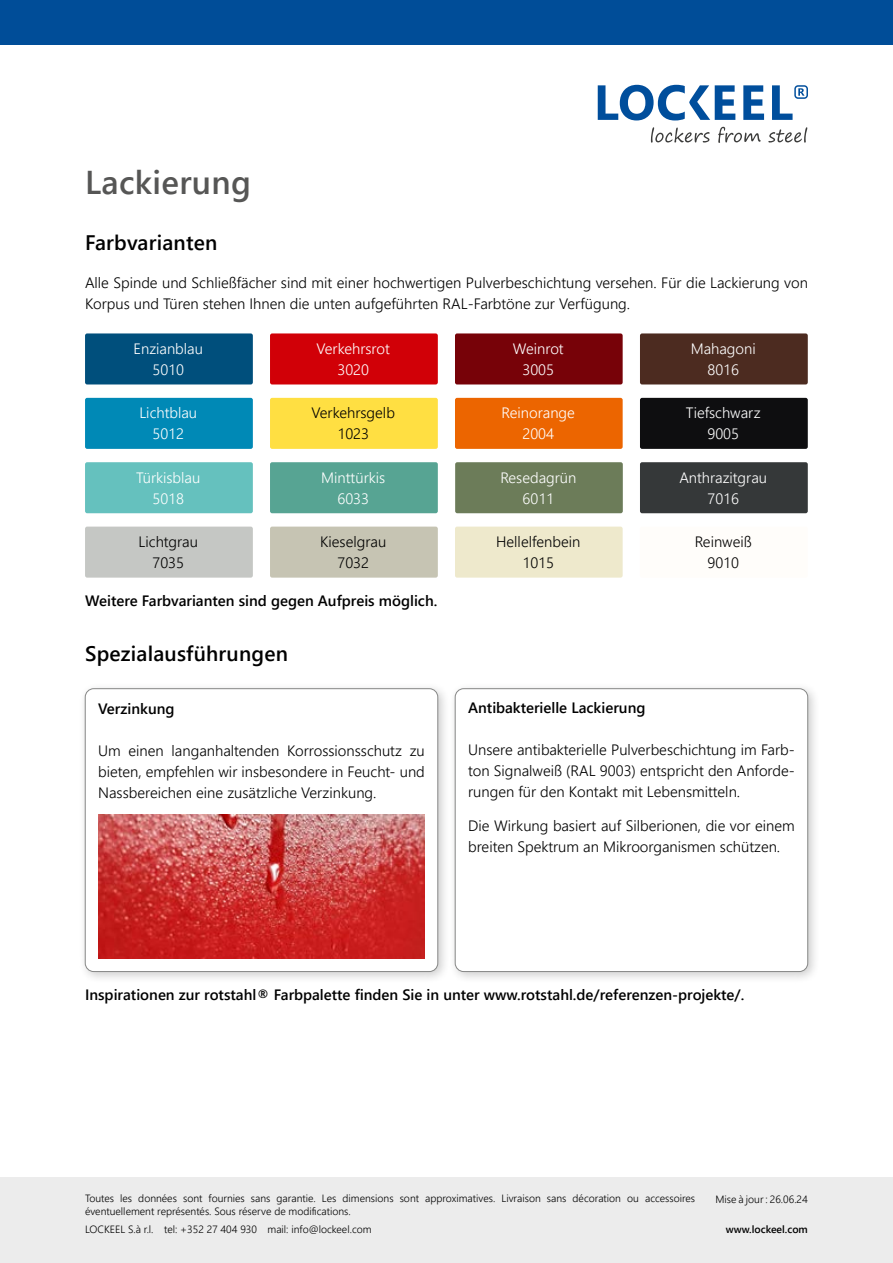
<style>
.page{position:relative;width:893px;height:1263px;background:#fff}
.page>*{position:absolute;margin:0;border:0;box-sizing:border-box;transform-origin:0 0}
.t1{font:600 33px "Segoe UI";letter-spacing:.01em;color:#565655}
.t2{font:600 21px "Segoe UI";letter-spacing:.01em;color:#000}
.t3{font:300 15px/21px "Segoe UI";color:#000;text-align:center}
.t4{font:600 15px "Segoe UI";color:#000}
.t5{font:300 15px/21px "Segoe UI";color:#fff;text-align:center}
.t6{font:300 10.5px/13.5px "Segoe UI";color:#000}
.t7{font:600 10.5px "Segoe UI";color:#000}
</style>
<div class="page">
<svg style="left:743px;top:85px;width:21px;height:35px"></svg>
<svg style="left:598px;top:85px;width:137px;height:35px"></svg>
<div style="left:794px;top:85px;width:14px;height:14px;border:1px solid #004e9c;border-radius:3px"></div>
<svg style="left:772px;top:85px;width:32px;height:35px"></svg>
<svg style="left:651px;top:127px;width:59px;height:16px"></svg>
<svg style="left:718px;top:127px;width:43px;height:16px"></svg>
<svg style="left:768px;top:127px;width:39px;height:16px"></svg>
<div style="left:0;top:1178px;width:893px;height:85px;background:#ececec"></div>
<div style="left:0;top:0;width:893px;height:45px;background:#004d98"></div>
<div style="left:640px;top:527px;width:168px;height:51px;background:#fffdfa;border-radius:2px"></div>
<div style="left:455px;top:527px;width:168px;height:51px;background:#eee9cc;border-radius:2px"></div>
<div style="left:270px;top:462px;width:168px;height:51px;background:#57a493;border-radius:2px"></div>
<div style="left:270px;top:527px;width:168px;height:51px;background:#c6c4b3;border-radius:2px"></div>
<div style="left:85px;top:462px;width:168px;height:51px;background:#65c1be;border-radius:2px"></div>
<div style="left:640px;top:398px;width:168px;height:51px;background:#0e0e10;border-radius:2px"></div>
<div style="left:640px;top:333px;width:168px;height:51px;background:#4c2b20;border-radius:2px"></div>
<div style="left:270px;top:333px;width:168px;height:51px;background:#d10007;border-radius:2px"></div>
<div style="left:640px;top:462px;width:168px;height:51px;background:#353839;border-radius:2px"></div>
<div style="left:455px;top:333px;width:168px;height:51px;background:#770208;border-radius:2px"></div>
<div style="left:270px;top:398px;width:168px;height:51px;background:#ffdf42;border-radius:2px"></div>
<div style="left:455px;top:398px;width:168px;height:51px;background:#ec6500;border-radius:2px"></div>
<div style="left:85px;top:398px;width:168px;height:51px;background:#0089b6;border-radius:2px"></div>
<div style="left:85px;top:527px;width:168px;height:51px;background:#c5c7c4;border-radius:2px"></div>
<div style="left:455px;top:462px;width:168px;height:51px;background:#6c7c59;border-radius:2px"></div>
<div style="left:85px;top:333px;width:168px;height:51px;background:#004f7c;border-radius:2px"></div>
<div style="left:78px;top:682px;width:373px;height:302px;background:#000;opacity:.2"></div>
<div style="left:85px;top:689px;width:353px;height:282px;background:#fff;border-radius:9px"></div>
<div style="left:85px;top:688px;width:353px;height:284px;border:1px solid #868786;border-radius:9px"></div>
<div style="left:448px;top:682px;width:373px;height:302px;background:#000;opacity:.2"></div>
<div style="left:455px;top:689px;width:353px;height:282px;background:#fff;border-radius:9px"></div>
<div style="left:455px;top:688px;width:353px;height:284px;border:1px solid #868786;border-radius:9px"></div>
<img style="left:99px;top:814px;width:325px;height:144px">
<h1 class="t1" style="left:85px;top:151px;width:167px">Lackierung</h1>
<h2 class="t2" style="left:85px;top:223px;width:134px">Farbvarianten</h2>
<p class="t3" style="left:85px;top:271px;width:724px;text-align:left">Alle Spinde und Schließfächer sind mit einer hochwertigen Pulverbeschichtung versehen. Für die Lackierung von<br>Korpus und Türen stehen Ihnen die unten aufgeführten RAL-Farbtöne zur Verfügung.</p>
<p class="t5" style="left:134px;top:337px;width:71px">Enzianblau<br>5010</p>
<p class="t5" style="left:317px;top:337px;width:75px">Verkehrsrot<br>3020</p>
<p class="t5" style="left:513px;top:337px;width:52px">Weinrot<br>3005</p>
<p class="t5" style="left:691px;top:337px;width:67px">Mahagoni<br>8016</p>
<p class="t5" style="left:139px;top:401px;width:59px">Lichtblau<br>5012</p>
<p class="t3" style="left:312px;top:401px;width:85px">Verkehrsgelb<br>1023</p>
<p class="t5" style="left:502px;top:401px;width:75px">Reinorange<br>2004</p>
<p class="t5" style="left:686px;top:401px;width:76px">Tiefschwarz<br>9005</p>
<p class="t5" style="left:136px;top:465px;width:66px">Türkisblau<br>5018</p>
<p class="t3" style="left:139px;top:530px;width:61px">Lichtgrau<br>7035</p>
<p class="t5" style="left:321px;top:465px;width:65px">Minttürkis<br>6033</p>
<p class="t3" style="left:320px;top:530px;width:67px">Kieselgrau<br>7032</p>
<p class="t5" style="left:500px;top:465px;width:78px">Resedagrün<br>6011</p>
<p class="t3" style="left:496px;top:530px;width:86px">Hellelfenbein<br>1015</p>
<p class="t5" style="left:679px;top:465px;width:89px">Anthrazitgrau<br>7016</p>
<p class="t3" style="left:695px;top:530px;width:59px">Reinweiß<br>9010</p>
<p class="t4" style="left:85px;top:586px;width:354px">Weitere Farbvarianten sind gegen Aufpreis möglich.</p>
<h2 class="t2" style="left:85px;top:634px;width:204px">Spezialausführungen</h2>
<p class="t4" style="left:98px;top:694px;width:78px">Verzinkung</p>
<p class="t3" style="left:98px;top:739px;width:328px;text-align:justify">Um einen langanhaltenden Korrossionsschutz zu bieten, empfehlen wir insbesondere in Feucht- und Nassbereichen eine zusätzliche Verzinkung.</p>
<p class="t4" style="left:468px;top:693px;width:179px">Antibakterielle Lackierung</p>
<p class="t3" style="left:468px;top:737px;width:328px;text-align:justify">Unsere antibakterielle Pulverbeschichtung im Farb&shy;ton Signalweiß (RAL 9003) entspricht den Anforde&shy;rungen für den Kontakt mit Lebensmitteln.</p>
<p class="t3" style="left:468px;top:813px;width:328px;text-align:left">Die Wirkung basiert auf Silberionen, die vor einem breiten Spektrum an Mikroorganismen schützen.</p>
<p class="t4" style="left:85px;top:980px;width:661px">Inspirationen zur rotstahl® Farbpalette finden Sie in unter www.rotstahl.de/referenzen-projekte/.</p>
<p class="t6" style="left:85px;top:1190px;width:612px">Toutes les données sont fournies sans garantie. Les dimensions sont approximatives. Livraison sans décoration ou accessoires éventuellement représentés. Sous réserve de modifications.</p>
<p class="t6" style="left:85px;top:1222px;width:288px">LOCKEEL S.à r.l. tel: +352 27 404 930 mail: info@lockeel.com</p>
<p class="t6" style="left:715px;top:1191px;width:94px">Mise à jour : 26.06.24</p>
<p class="t7" style="left:726px;top:1219px;width:84px">www.lockeel.com</p>
</div>
